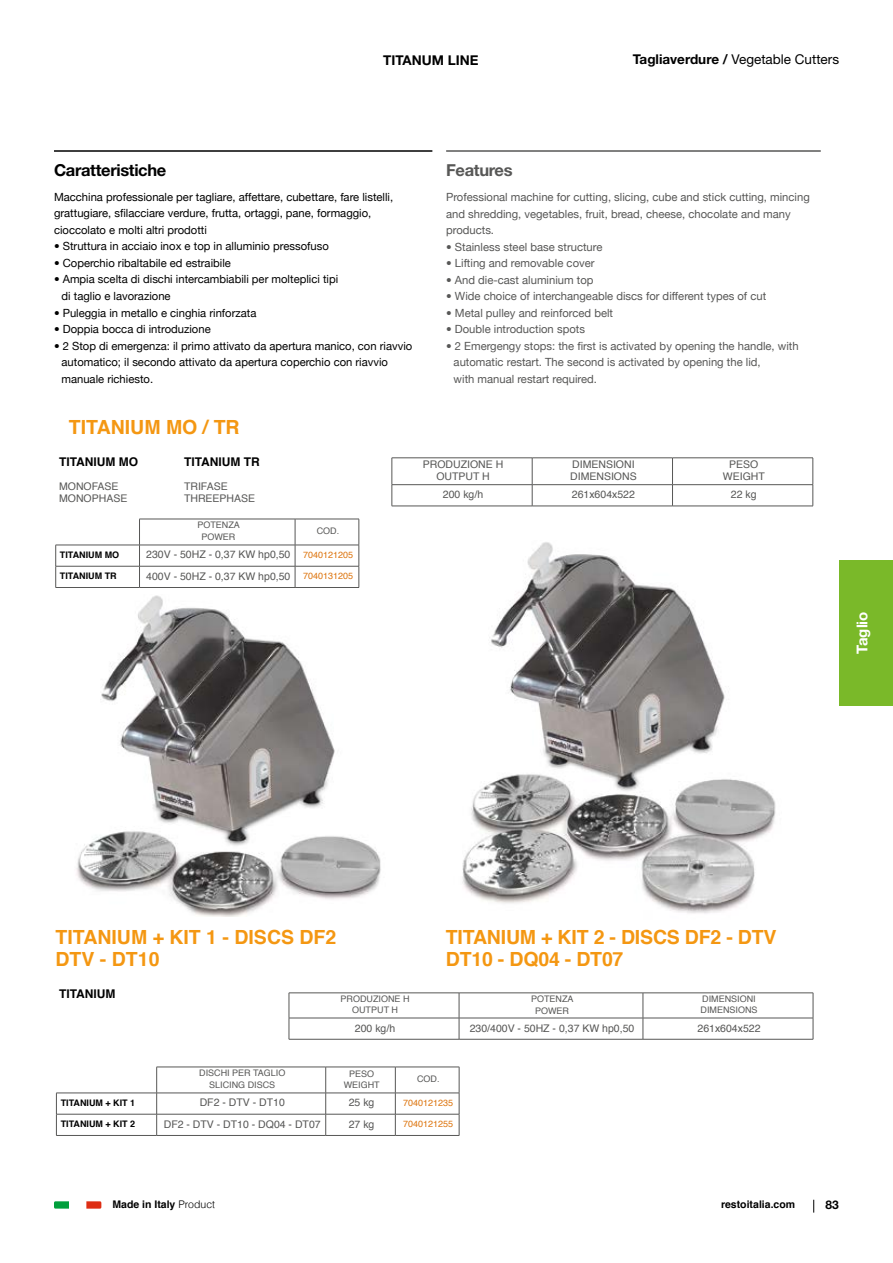
<style>
.page{position:relative;width:893px;height:1263px;background:#fff}
.page>*{position:absolute;margin:0;border:0;box-sizing:border-box;transform-origin:0 0}
.t1{font:700 19.5px/22.5px "Helvetica";letter-spacing:-.01em;color:#f49712}
.t2{font:700 16.5px "Helvetica Neue LT Std";letter-spacing:-.02em;color:#000}
.t3{font:700 16.5px "Helvetica Neue LT Std";letter-spacing:-.02em;color:#575756}
.t4{font:700 15px "Helvetica Neue";color:#fff}
.t5{font:13.5px "Helvetica Neue";color:#000}
.t6{font:700 13.5px "Helvetica Neue";color:#000}
.t7{font:700 12px "Helvetica";color:#000}
.t8{font:700 12px "Helvetica Neue";color:#000}
.t9{font:11.25px/16.5px "Helvetica Neue";color:#000}
.t10{font:11.25px/16.5px "Helvetica Neue";color:#575756}
.t11{font:10.5px/12.6px "Helvetica";color:#575756}
.t12{font:700 10.5px "Helvetica";color:#000}
.t13{font:9px/10.8px "Helvetica";color:#575756;text-align:center}
.t14{font:700 9px "Helvetica";color:#000}
.t15{font:9px "Helvetica";color:#dd750f}
.s1{font-weight:700}
.s2{font-size:9px;color:#dd750f}
.s3{font-weight:300}
</style>
<div class="page">
<svg style="left:813px;top:1200px;width:1px;height:12px"></svg>
<svg style="left:54px;top:1201px;width:15px;height:7px"></svg>
<svg style="left:86px;top:1201px;width:15px;height:7px"></svg>
<div style="left:839px;top:560px;width:54px;height:145px;background:#7ab929"></div>
<hr style="left:54px;top:150px;width:378px;height:2px;background:#000">
<hr style="left:446px;top:150px;width:375px;height:2px;background:#575756">
<img style="left:76px;top:595px;width:305px;height:321px">
<img style="left:462px;top:542px;width:314px;height:372px">
<hr style="left:289px;top:992px;width:170px;height:1px;background:#575756">
<hr style="left:459px;top:992px;width:184px;height:1px;background:#575756">
<hr style="left:643px;top:992px;width:170px;height:1px;background:#575756">
<hr style="left:289px;top:1018px;width:170px;height:1px;background:#575756">
<svg style="left:289px;top:993px;width:1px;height:46px"></svg>
<hr style="left:459px;top:1018px;width:184px;height:1px;background:#575756">
<svg style="left:459px;top:993px;width:1px;height:46px"></svg>
<hr style="left:643px;top:1018px;width:170px;height:1px;background:#575756">
<svg style="left:643px;top:993px;width:1px;height:46px"></svg>
<svg style="left:813px;top:993px;width:1px;height:46px"></svg>
<hr style="left:289px;top:1039px;width:170px;height:1px;background:#575756">
<hr style="left:459px;top:1039px;width:184px;height:1px;background:#575756">
<hr style="left:643px;top:1039px;width:170px;height:1px;background:#575756">
<hr style="left:326px;top:1067px;width:69px;height:1px;background:#575756">
<hr style="left:326px;top:1093px;width:69px;height:1px;background:#575756">
<hr style="left:326px;top:1114px;width:69px;height:1px;background:#575756">
<hr style="left:156px;top:1067px;width:170px;height:1px;background:#575756">
<hr style="left:395px;top:1067px;width:64px;height:1px;background:#575756">
<hr style="left:56px;top:1093px;width:101px;height:1px;background:#575756">
<hr style="left:157px;top:1093px;width:169px;height:1px;background:#575756">
<hr style="left:395px;top:1093px;width:64px;height:1px;background:#575756">
<hr style="left:56px;top:1114px;width:101px;height:1px;background:#575756">
<svg style="left:56px;top:1093px;width:1px;height:42px"></svg>
<hr style="left:157px;top:1114px;width:169px;height:1px;background:#575756">
<svg style="left:156px;top:1067px;width:1px;height:68px"></svg>
<svg style="left:325px;top:1067px;width:1px;height:68px"></svg>
<hr style="left:395px;top:1114px;width:64px;height:1px;background:#575756">
<svg style="left:395px;top:1067px;width:1px;height:68px"></svg>
<svg style="left:459px;top:1067px;width:1px;height:68px"></svg>
<hr style="left:56px;top:1135px;width:101px;height:1px;background:#575756">
<hr style="left:157px;top:1135px;width:169px;height:1px;background:#575756">
<hr style="left:326px;top:1135px;width:69px;height:1px;background:#575756">
<hr style="left:395px;top:1135px;width:64px;height:1px;background:#575756">
<hr style="left:392px;top:458px;width:140px;height:1px;background:#575756">
<hr style="left:532px;top:458px;width:140px;height:1px;background:#575756">
<hr style="left:672px;top:458px;width:141px;height:1px;background:#575756">
<hr style="left:392px;top:484px;width:140px;height:1px;background:#575756">
<svg style="left:392px;top:458px;width:1px;height:48px"></svg>
<hr style="left:532px;top:484px;width:140px;height:1px;background:#575756">
<svg style="left:532px;top:458px;width:1px;height:48px"></svg>
<hr style="left:672px;top:484px;width:141px;height:1px;background:#575756">
<svg style="left:672px;top:459px;width:1px;height:47px"></svg>
<svg style="left:813px;top:458px;width:1px;height:48px"></svg>
<hr style="left:392px;top:506px;width:140px;height:1px;background:#575756">
<hr style="left:532px;top:506px;width:140px;height:1px;background:#575756">
<hr style="left:672px;top:506px;width:141px;height:1px;background:#575756">
<hr style="left:139px;top:519px;width:156px;height:1px;background:#575756">
<hr style="left:295px;top:519px;width:64px;height:1px;background:#575756">
<hr style="left:56px;top:545px;width:84px;height:1px;background:#575756">
<hr style="left:140px;top:545px;width:155px;height:1px;background:#575756">
<hr style="left:295px;top:545px;width:64px;height:1px;background:#575756">
<hr style="left:56px;top:566px;width:84px;height:1px;background:#575756">
<svg style="left:55px;top:545px;width:1px;height:42px"></svg>
<hr style="left:140px;top:566px;width:155px;height:1px;background:#575756">
<svg style="left:139px;top:519px;width:1px;height:68px"></svg>
<hr style="left:295px;top:566px;width:64px;height:1px;background:#575756">
<svg style="left:295px;top:519px;width:1px;height:68px"></svg>
<svg style="left:359px;top:519px;width:1px;height:68px"></svg>
<hr style="left:56px;top:587px;width:84px;height:1px;background:#575756">
<hr style="left:140px;top:587px;width:155px;height:1px;background:#575756">
<hr style="left:295px;top:587px;width:64px;height:1px;background:#575756">
<p class="t6" style="left:383px;top:51px;width:97px">TITANUM LINE</p>
<p class="t5" style="left:633px;top:51px;width:208px"><span class="s1">Tagliaverdure /</span> Vegetable Cutters</p>
<h2 class="t2" style="left:54px;top:160px;width:114px">Caratteristiche</h2>
<h2 class="t3" style="left:446px;top:160px;width:68px">Features</h2>
<p class="t9" style="left:54px;top:189px;width:341px">Macchina professionale per tagliare, affettare, cubettare, fare listelli, grattugiare, sfilacciare verdure, frutta, ortaggi, pane, formaggio, cioccolato e molti altri prodotti</p>
<p class="t9" style="left:54px;top:238px;width:276px">• Struttura in acciaio inox e top in alluminio pressofuso</p>
<p class="t9" style="left:54px;top:255px;width:178px">• Coperchio ribaltabile ed estraibile</p>
<p class="t9" style="left:62px;top:271px;width:278px;text-indent:-8px">• Ampia scelta di dischi intercambiabili per molteplici tipi di taglio e lavorazione</p>
<p class="t9" style="left:54px;top:304px;width:204px">• Puleggia in metallo e cinghia rinforzata</p>
<p class="t9" style="left:54px;top:321px;width:158px">• Doppia bocca di introduzione</p>
<p class="t9" style="left:62px;top:337px;width:352px;text-indent:-8px">• 2 Stop di emergenza: il primo attivato da apertura manico, con riavvio automatico; il secondo attivato da apertura coperchio con riavvio manuale richiesto.</p>
<p class="t10" style="left:446px;top:189px;width:365px">Professional machine for cutting, slicing, cube and stick cutting, mincing and shredding, vegetables, fruit, bread, cheese, chocolate and many products.</p>
<p class="t10" style="left:446px;top:238px;width:158px">• Stainless steel base structure</p>
<p class="t10" style="left:446px;top:255px;width:150px">• Lifting and removable cover</p>
<p class="t10" style="left:446px;top:271px;width:149px">• And die-cast aluminium top</p>
<p class="t10" style="left:446px;top:288px;width:322px">• Wide choice of interchangeable discs for different types of cut</p>
<p class="t10" style="left:446px;top:304px;width:168px">• Metal pulley and reinforced belt</p>
<p class="t10" style="left:446px;top:321px;width:140px">• Double introduction spots</p>
<p class="t10" style="left:454px;top:337px;width:346px;text-indent:-8px">• 2 Emergengy stops: the first is activated by opening the handle, with automatic restart. The second is activated by opening the lid,<br>with manual restart required.</p>
<h1 class="t1" style="left:69px;top:417px;width:172px">TITANIUM MO / TR</h1>
<p class="t7" style="left:59px;top:457px;width:81px">TITANIUM MO</p>
<p class="t11" style="left:59px;top:481px;width:70px;line-height:12px">MONOFASE<br>MONOPHASE</p>
<p class="t7" style="left:184px;top:457px;width:77px">TITANIUM TR</p>
<p class="t11" style="left:184px;top:481px;width:73px;line-height:12px">TRIFASE<br>THREEPHASE</p>
<p class="t13" style="left:197px;top:519px;width:44px;line-height:12px">POTENZA<br>POWER</p>
<p class="t13" style="left:317px;top:526px;width:24px">COD.</p>
<p class="t14" style="left:60px;top:551px;width:61px">TITANIUM MO</p>
<p class="t11" style="left:146px;top:549px;width:208px">230V - 50HZ - 0,37 KW hp0,50 <span class="s2">7040121205</span></p>
<p class="t14" style="left:60px;top:572px;width:58px">TITANIUM TR</p>
<p class="t11" style="left:146px;top:571px;width:208px">400V - 50HZ - 0,37 KW hp0,50 <span class="s2">7040131205</span></p>
<p class="t11" style="left:423px;top:459px;width:82px;text-align:center">PRODUZIONE H<br>OUTPUT H</p>
<p class="t11" style="left:570px;top:459px;width:68px">DIMENSIONI<br>DIMENSIONS</p>
<p class="t11" style="left:723px;top:459px;width:43px;text-align:center">PESO<br>WEIGHT</p>
<p class="t11" style="left:443px;top:489px;width:42px">200 kg/h</p>
<p class="t11" style="left:572px;top:489px;width:65px">261x604x522</p>
<p class="t11" style="left:731px;top:489px;width:27px">22 kg</p>
<h3 class="t4" style="left:853px;top:654px;width:44px;rotate:-90deg">Taglio</h3>
<h1 class="t1" style="left:56px;top:927px;width:282px">TITANIUM + KIT 1 - DISCS DF2<br>DTV - DT10</h1>
<h1 class="t1" style="left:446px;top:927px;width:332px">TITANIUM + KIT 2 - DISCS DF2 - DTV<br>DT10 - DQ04 - DT07</h1>
<p class="t7" style="left:59px;top:989px;width:58px">TITANIUM</p>
<p class="t13" style="left:341px;top:994px;width:71px">PRODUZIONE H<br>OUTPUT H</p>
<p class="t13" style="left:531px;top:993px;width:44px;line-height:12px">POTENZA<br>POWER</p>
<p class="t13" style="left:700px;top:994px;width:59px;text-align:left">DIMENSIONI<br>DIMENSIONS</p>
<p class="t11" style="left:355px;top:1022px;width:42px">200 kg/h</p>
<p class="t11" style="left:470px;top:1022px;width:166px">230/400V - 50HZ - 0,37 KW hp0,50</p>
<p class="t11" style="left:697px;top:1022px;width:65px">261x604x522</p>
<p class="t13" style="left:199px;top:1067px;width:88px;line-height:12px">DISCHI PER TAGLIO<br>SLICING DISCS</p>
<p class="t13" style="left:344px;top:1069px;width:37px">PESO<br>WEIGHT</p>
<p class="t13" style="left:417px;top:1074px;width:24px">COD.</p>
<p class="t14" style="left:61px;top:1099px;width:76px">TITANIUM + KIT 1</p>
<p class="t11" style="left:200px;top:1097px;width:87px">DF2 - DTV - DT10</p>
<p class="t11" style="left:349px;top:1097px;width:27px">25 kg</p>
<p class="t15" style="left:403px;top:1099px;width:52px">7040121235</p>
<p class="t14" style="left:61px;top:1120px;width:76px">TITANIUM + KIT 2</p>
<p class="t11" style="left:164px;top:1118px;width:158px">DF2 - DTV - DT10 - DQ04 - DT07</p>
<p class="t11" style="left:349px;top:1118px;width:27px">27 kg</p>
<p class="t15" style="left:403px;top:1120px;width:52px">7040121255</p>
<p class="t12" style="left:112px;top:1199px;width:104px">Made in Italy <span class="s3">Product</span></p>
<p class="t12" style="left:721px;top:1199px;width:76px">restoitalia.com</p>
<p class="t8" style="left:826px;top:1197px;width:15px">83</p>
</div>
